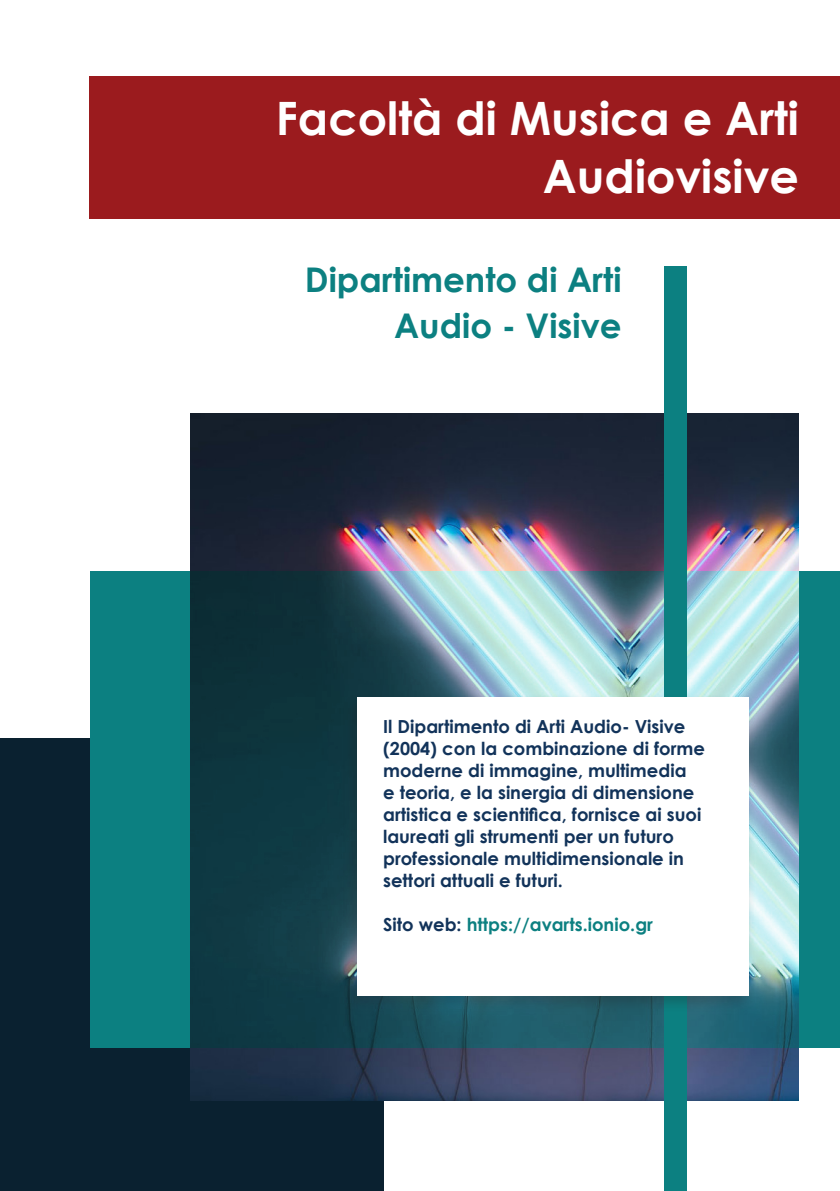
<style>
.page{position:relative;width:840px;height:1191px;background:#fff}
.page>*{position:absolute;margin:0;border:0;box-sizing:border-box;transform-origin:0 0}
.dpt_title{font:700 46px/58px "Century Gothic";color:#fff;text-align:right}
.dpt_title-2{font:700 34px/46px "Century Gothic";color:#0c8081;text-align:right}
.t1{font:700 18px/22px "Century Gothic";color:#12335a}
.t2{font:700 18px "Century Gothic";color:#0c8081}
.s1{color:#12335a}
</style>
<div class="page">
<div style="left:0;top:738px;width:383px;height:453px;background:#0a2130"></div>
<div style="left:91px;top:571px;width:748px;height:476px;background:#0c8081"></div>
<img style="left:190px;top:413px;width:608px;height:687px">
<svg style="left:190px;top:571px;width:608px;height:476px;background:#47707a"></svg>
<div style="left:663px;top:266px;width:23px;height:925px;background:#0c8081"></div>
<div style="left:90px;top:76px;width:749px;height:143px;background:#9b1b1e"></div>
<div style="left:342px;top:693px;width:413px;height:320px;background:#231f20;opacity:.26"></div>
<div style="left:357px;top:697px;width:391px;height:298px;background:#fff"></div>
<p class="dpt_title" style="left:276px;top:87px;width:524px">Facoltà di Musica e Arti<br>Audiovisive</p>
<p class="dpt_title-2" style="left:305px;top:255px;width:318px">Dipartimento di Arti<br>Audio - Visive</p>
<p class="t1" style="left:383px;top:714px;width:323px">Il Dipartimento di Arti Audio- Visive (2004) con la combinazione di forme moderne di immagine, multimedia<br>e teoria, e la sinergia di dimensione artistica e scientifica, fornisce ai suoi laureati gli strumenti per un futuro professionale multidimensionale in settori attuali e futuri.</p>
<p class="t2" style="left:383px;top:911px;width:271px"><span class="s1">Sito web:</span> https://avarts.ionio.gr</p>
</div>
